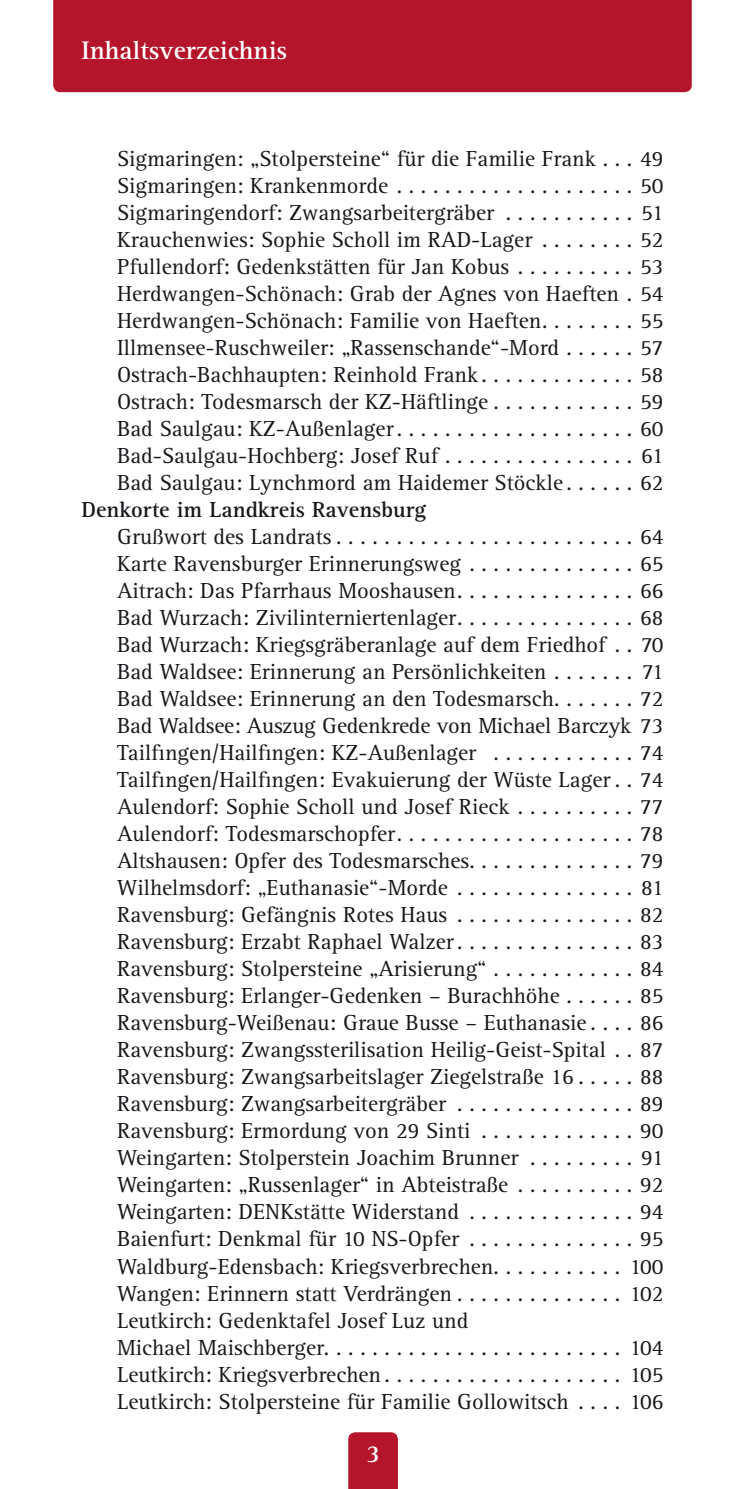
<style>
.page{position:relative;width:745px;height:1489px;background:#fff}
.page>*{position:absolute;margin:0;border:0;box-sizing:border-box;transform-origin:0 0}
.t1{font:700 26.25px "Rotis Serif";color:#fff}
.t2{font:700 25px "Rotis Serif";color:#fff}
.t3{font:22.5px/27px "Rotis Serif";color:#1a171c;text-align:justify}
.t4{font:700 22.5px "Rotis Serif";color:#1a171c}
</style>
<div class="page">
<div style="left:53px;top:0;width:638px;height:92px;background:#b5152b"></div>
<div style="left:348px;top:1432px;width:49px;height:56px;background:#b5152b"></div>
<p class="t1" style="left:81px;top:35px;width:207px">Inhaltsverzeichnis</p>
<p class="t3" style="left:117px;top:146px;width:547px">Sigmaringen: „Stolpersteine“ für die Familie Frank . . . 49<br>Sigmaringen: Krankenmorde . . . . . . . . . . . . . . . . . . . . 50<br>Sigmaringendorf: Zwangsarbeitergräber . . . . . . . . . . . 51<br>Krauchenwies: Sophie Scholl im RAD-Lager . . . . . . . . 52<br>Pfullendorf: Gedenkstätten für Jan Kobus . . . . . . . . . . 53<br>Herdwangen-Schönach: Grab der Agnes von Haeften . 54<br>Herdwangen-Schönach: Familie von Haeften . . . . . . . . 55<br>Illmensee-Ruschweiler: „Rassenschande“-Mord . . . . . . 57<br>Ostrach-Bachhaupten: Reinhold Frank . . . . . . . . . . . . . 58<br>Ostrach: Todesmarsch der KZ-Häftlinge . . . . . . . . . . . . 59<br>Bad Saulgau: KZ-Außenlager . . . . . . . . . . . . . . . . . . . . 60<br>Bad-Saulgau-Hochberg: Josef Ruf . . . . . . . . . . . . . . . . 61<br>Bad Saulgau: Lynchmord am Haidemer Stöckle . . . . . . 62</p>
<p class="t4" style="left:81px;top:496px;width:346px">Denkorte im Landkreis Ravensburg</p>
<p class="t3" style="left:117px;top:524px;width:547px;text-align:left">Grußwort des Landrats . . . . . . . . . . . . . . . . . . . . . . . . . 64<br>Karte Ravensburger Erinnerungsweg . . . . . . . . . . . . . . 65<br>Aitrach: Das Pfarrhaus Mooshausen . . . . . . . . . . . . . . . 66<br>Bad Wurzach: Zivilinterniertenlager . . . . . . . . . . . . . . . 68<br>Bad Wurzach: Kriegsgräberanlage auf dem Friedhof . . 70<br>Bad Waldsee: Erinnerung an Persönlichkeiten . . . . . . . 71<br>Bad Waldsee: Erinnerung an den Todesmarsch . . . . . . . 72<br>Bad Waldsee: Auszug Gedenkrede von Michael Barczyk 73<br>Tailfingen/Hailfingen: KZ-Außenlager . . . . . . . . . . . . 74<br>Tailfingen/Hailfingen: Evakuierung der Wüste Lager . . 74<br>Aulendorf: Sophie Scholl und Josef Rieck . . . . . . . . . . 77<br>Aulendorf: Todesmarschopfer . . . . . . . . . . . . . . . . . . . . 78<br>Altshausen: Opfer des Todesmarsches . . . . . . . . . . . . . . 79<br>Wilhelmsdorf: „Euthanasie“-Morde . . . . . . . . . . . . . . . 81<br>Ravensburg: Gefängnis Rotes Haus . . . . . . . . . . . . . . . 82<br>Ravensburg: Erzabt Raphael Walzer . . . . . . . . . . . . . . . 83<br>Ravensburg: Stolpersteine „Arisierung“ . . . . . . . . . . . . 84<br>Ravensburg: Erlanger-Gedenken – Burachhöhe . . . . . . 85<br>Ravensburg-Weißenau: Graue Busse – Euthanasie . . . . 86<br>Ravensburg: Zwangssterilisation Heilig-Geist-Spital . . 87<br>Ravensburg: Zwangsarbeitslager Ziegelstraße 16 . . . . . 88<br>Ravensburg: Zwangsarbeitergräber . . . . . . . . . . . . . . . 89<br>Ravensburg: Ermordung von 29 Sinti . . . . . . . . . . . . . 90<br>Weingarten: Stolperstein Joachim Brunner . . . . . . . . . 91<br>Weingarten: „Russenlager“ in Abteistraße . . . . . . . . . . 92<br>Weingarten: DENKstätte Widerstand . . . . . . . . . . . . . . 94<br>Baienfurt: Denkmal für 10 NS-Opfer . . . . . . . . . . . . . . 95<br>Waldburg-Edensbach: Kriegsverbrechen . . . . . . . . . . . 100<br>Wangen: Erinnern statt Verdrängen . . . . . . . . . . . . . . 102<br>Leutkirch: Gedenktafel Josef Luz und<br>Michael Maischberger......................... 104<br>Leutkirch: Kriegsverbrechen . . . . . . . . . . . . . . . . . . . . 105<br>Leutkirch: Stolpersteine für Familie Gollowitsch . . . . 106</p>
<p class="t2" style="left:366px;top:1438px;width:15px">3</p>
</div>
